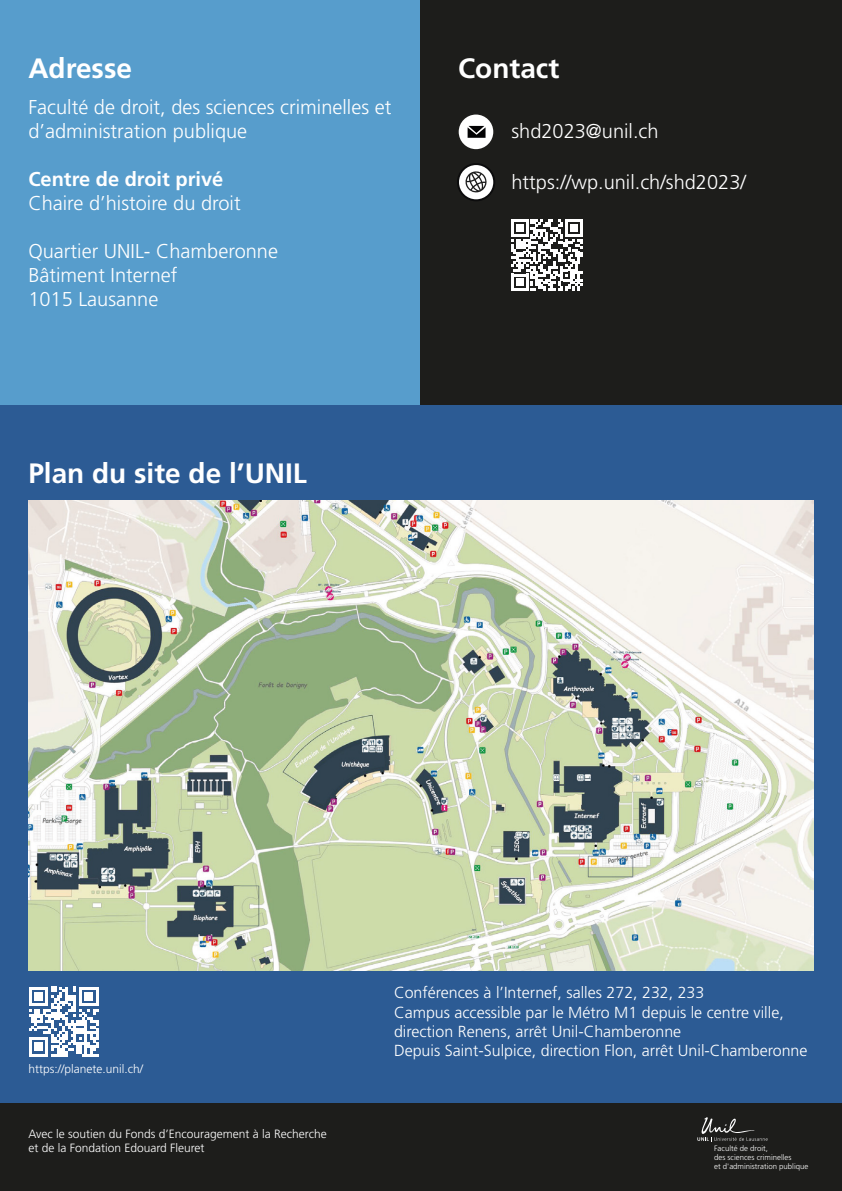
<style>
.page{position:relative;width:842px;height:1191px;background:#2c5b94}
.page>*{position:absolute;margin:0;border:0;box-sizing:border-box;transform-origin:0 0}
.t1{font:700 28px "Frutiger LT Std";color:#fff}
.t2{font:300 20px/24px "Frutiger LT Std";color:#fff}
.t3{font:700 20px "Frutiger LT Std";color:#fff}
.t4{font:300 16px/19.2px "Frutiger LT Std";color:#fff}
.t5{font:300 12px/14.4px "Frutiger LT Std";color:#fff}
.t6{font:300 7.8px/9.4px "Frutiger LT Std";color:#fff}
</style>
<div class="page">
<div style="left:0;top:1103px;width:842px;height:88px;background:#1d1d1b"></div>
<div style="left:0;top:0;width:421px;height:404px;background:#579dcc"></div>
<div style="left:421px;top:0;width:421px;height:404px;background:#1d1d1b"></div>
<img style="left:28px;top:500px;width:785px;height:470px">
<div style="left:459px;top:115px;width:34px;height:34px;background:#fff;border-radius:50%"></div>
<svg style="left:468px;top:126px;width:17px;height:12px"></svg>
<svg style="left:458px;top:164px;width:36px;height:36px"></svg>
<div style="left:457px;top:163px;width:38px;height:38px;border:2px solid #0c0c0d;border-radius:50%"></div>
<svg style="left:465px;top:171px;width:22px;height:22px"></svg>
<svg style="left:511px;top:219px;width:72px;height:72px"></svg>
<svg style="left:29px;top:986px;width:70px;height:70px"></svg>
<svg style="left:697px;top:1117px;width:71px;height:25px"></svg>
<p class="t1" style="left:28px;top:52px;width:105px">Adresse</p>
<p class="t1" style="left:458px;top:52px;width:103px">Contact</p>
<p class="t2" style="left:28px;top:95px;width:364px">Faculté de droit, des sciences criminelles et d’administration publique</p>
<p class="t3" style="left:28px;top:167px;width:196px">Centre de droit privé</p>
<p class="t2" style="left:28px;top:191px;width:214px">Chaire d’histoire du droit</p>
<p class="t2" style="left:28px;top:239px;width:251px">Quartier UNIL- Chamberonne</p>
<p class="t2" style="left:28px;top:263px;width:151px">Bâtiment Internef</p>
<p class="t2" style="left:28px;top:287px;width:132px">1015 Lausanne</p>
<p class="t1" style="left:28px;top:457px;width:280px">Plan du site de l’UNIL</p>
<p class="t2" style="left:511px;top:120px;width:149px">shd2023@unil.ch</p>
<p class="t2" style="left:511px;top:171px;width:236px">https://wp.unil.ch/shd2023/</p>
<p class="t5" style="left:28px;top:1061px;width:116px">https://planete.unil.ch/</p>
<p class="t5" style="left:28px;top:1126px;width:300px">Avec le soutien du Fonds d’Encouragement à la Recherche et de la Fondation Edouard Fleuret</p>
<p class="t4" style="left:394px;top:983px;width:312px">Conférences à l’Internef, salles 272, 232, 233</p>
<p class="t4" style="left:394px;top:1002px;width:391px">Campus accessible par le Métro M1 depuis le centre ville, direction Renens, arrêt Unil-Chamberonne</p>
<p class="t4" style="left:394px;top:1041px;width:415px">Depuis Saint-Sulpice, direction Flon, arrêt Unil-Chamberonne</p>
<p class="t6" style="left:714px;top:1143px;width:96px">Faculté de droit,<br>des sciences criminelles<br>et d'administration publique</p>
</div>
